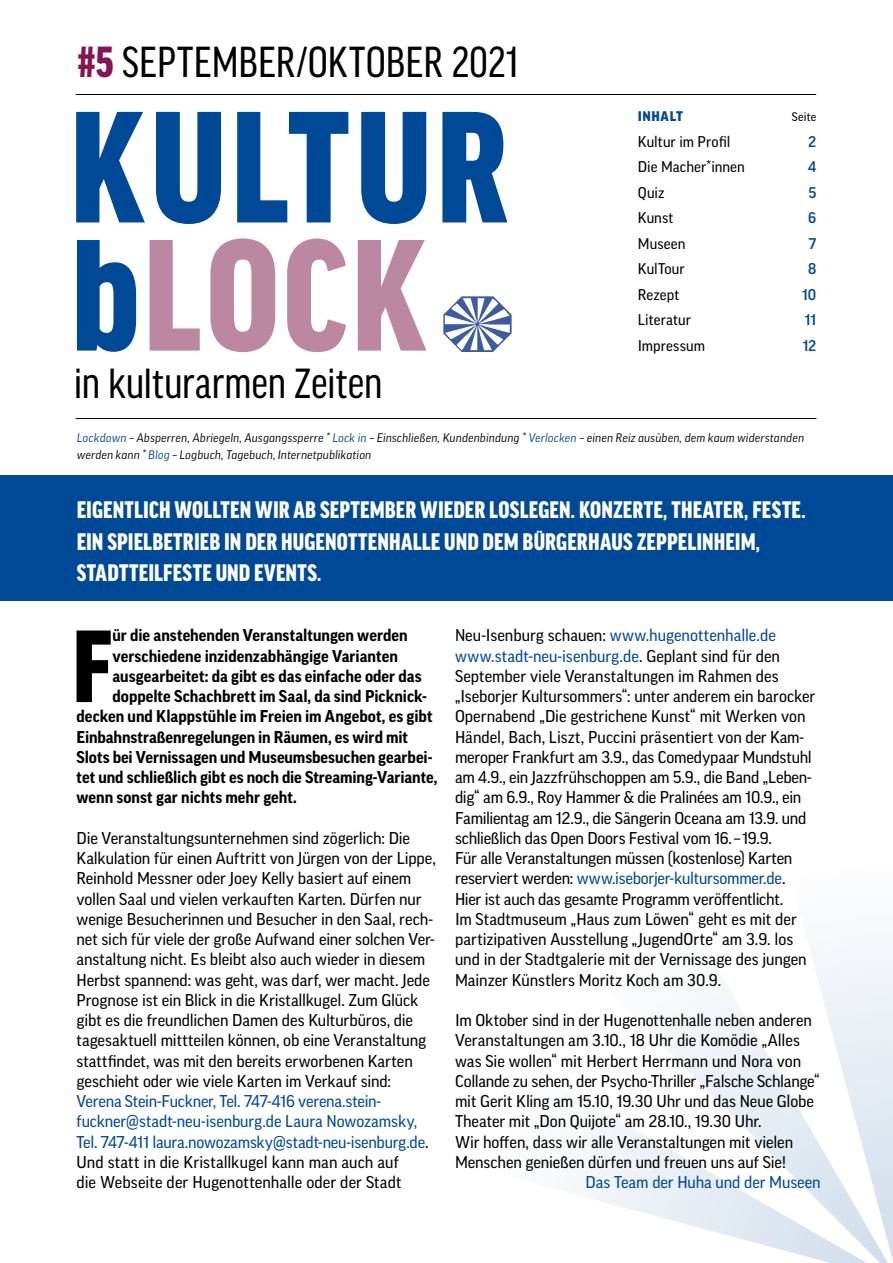
<style>
.page{position:relative;width:893px;height:1263px;background:#fff}
.page>*{position:absolute;margin:0;border:0;box-sizing:border-box;transform-origin:0 0}
.t1{font:900 condensed 168.75px/128.1px "Good Headline Pro";letter-spacing:.025em;color:#004996}
.t2{font:900 condensed 109.2px "Good Headline Pro";color:#000}
.t3{font:condensed 46.35px "Good Headline Pro";letter-spacing:.005em;color:#000}
.t4{font:condensed 45px "Good Headline Pro";letter-spacing:-.005em;color:#000}
.t5{font:900 condensed 25.5px/31.5px "Good Headline Pro";letter-spacing:.005em;color:#fff}
.t6{font:16.5px/20.2px "Good Pro News";letter-spacing:-.005em;color:#000}
.t7{font:700 16.5px "Good Pro";color:#000}
.t8{font:16.5px/20.2px "Good Pro News";letter-spacing:-.005em;color:#004996}
.t9{font:15px "Good Pro News";color:#000}
.t10{font:500 15px "Good Pro";color:#004996}
.t11{font:900 13.5px "Good Pro";letter-spacing:.035em;color:#004996}
.t12{font:italic 12px/16.5px "Good Pro";letter-spacing:.015em;color:#000}
.t13{font:12px "Good Pro News";letter-spacing:.015em;color:#000}
.s1{font-weight:900;color:#871555}
.s2{color:#bc87a0}
.s3{color:#004996}
.s4{color:#000}
</style>
<div class="page">
<div style="left:0;top:476px;width:893px;height:125px;background:#004996"></div>
<svg style="left:660px;top:943px;width:233px;height:122px;fill:#f5f7fa"></svg>
<svg style="left:572px;top:1065px;width:321px;height:198px"></svg>
<img style="left:444px;top:297px;width:67px;height:54px">
<hr style="left:76px;top:418px;width:740px;height:1px;background:#000">
<hr style="left:76px;top:94px;width:740px;height:1px;background:#000">
<h3 class="t3" style="left:77px;top:38px;width:443px"><span class="s1">#5</span> SEPTEMBER/OKTOBER 2021</h3>
<h1 class="t1" style="left:70px;top:102px;width:440px">KULTUR b<span class="s2">LOCK</span></h1>
<h3 class="t4" style="left:74px;top:360px;width:310px">in kulturarmen Zeiten</h3>
<p class="t11" style="left:638px;top:109px;width:47px">INHALT</p>
<p class="t13" style="left:792px;top:110px;width:26px">Seite</p>
<p class="t9" style="left:638px;top:133px;width:94px">Kultur im Profil</p>
<p class="t10" style="left:808px;top:133px;width:10px">2</p>
<p class="t9" style="left:638px;top:158px;width:108px">Die Macher*innen</p>
<p class="t10" style="left:808px;top:158px;width:10px">4</p>
<p class="t9" style="left:638px;top:184px;width:28px">Quiz</p>
<p class="t10" style="left:808px;top:184px;width:9px">5</p>
<p class="t9" style="left:638px;top:209px;width:37px">Kunst</p>
<p class="t10" style="left:808px;top:209px;width:10px">6</p>
<p class="t9" style="left:638px;top:235px;width:49px">Museen</p>
<p class="t10" style="left:809px;top:235px;width:9px">7</p>
<p class="t9" style="left:638px;top:260px;width:48px">KulTour</p>
<p class="t10" style="left:808px;top:260px;width:10px">8</p>
<p class="t9" style="left:638px;top:286px;width:43px">Rezept</p>
<p class="t10" style="left:802px;top:286px;width:16px">10</p>
<p class="t9" style="left:638px;top:311px;width:55px">Literatur</p>
<p class="t10" style="left:805px;top:311px;width:13px">11</p>
<p class="t9" style="left:638px;top:337px;width:69px">Impressum</p>
<p class="t10" style="left:803px;top:337px;width:15px">12</p>
<p class="t12" style="left:77px;top:430px;width:729px"><span class="s3">Lockdown</span> – Absperren, Abriegeln, Ausgangssperre * <span class="s3">Lock in</span> – Einschließen, Kundenbindung * <span class="s3">Verlocken</span> – einen Reiz ausüben, dem kaum widerstanden werden kann * <span class="s3">Blog</span> – Logbuch, Tagebuch, Internetpublikation</p>
<h3 class="t5" style="left:77px;top:494px;width:731px">EIGENTLICH WOLLTEN WIR AB SEPTEMBER WIEDER LOSLEGEN. KONZERTE, THEATER, FESTE.<br>EIN SPIELBETRIEB IN DER HUGENOTTENHALLE UND DEM BÜRGERHAUS ZEPPELINHEIM,<br>STADTTEILFESTE UND EVENTS.</h3>
<h2 class="t2" style="left:72px;top:608px;width:42px">F</h2>
<p class="t7" style="left:112px;top:626px;width:297px">ür die anstehenden Veranstaltungen werden</p>
<p class="t7" style="left:112px;top:646px;width:287px">verschiedene inzidenzabhängige Varianten</p>
<p class="t7" style="left:112px;top:667px;width:311px">ausgearbeitet: da gibt es das einfache oder das</p>
<p class="t7" style="left:112px;top:687px;width:316px">doppelte Schachbrett im Saal, da sind Picknick-</p>
<p class="t7" style="left:77px;top:707px;width:358px">decken und Klappstühle im Freien im Angebot, es gibt</p>
<p class="t7" style="left:77px;top:727px;width:333px">Einbahnstraßenregelungen in Räumen, es wird mit</p>
<p class="t7" style="left:77px;top:747px;width:357px">Slots bei Vernissagen und Museumsbesuchen gearbei-</p>
<p class="t7" style="left:77px;top:768px;width:362px">tet und schließlich gibt es noch die Streaming-Variante,</p>
<p class="t7" style="left:77px;top:788px;width:222px">wenn sonst gar nichts mehr geht.</p>
<p class="t6" style="left:77px;top:828px;width:361px">Die Veranstaltungsunternehmen sind zögerlich: Die Kalkulation für einen Auftritt von Jürgen von der Lippe, Reinhold Messner oder Joey Kelly basiert auf einem vollen Saal und vielen verkauften Karten. Dürfen nur wenige Besucherinnen und Besucher in den Saal, rech&shy;net sich für viele der große Aufwand einer solchen Ver&shy;anstaltung nicht. Es bleibt also auch wieder in diesem Herbst spannend: was geht, was darf, wer macht. Jede Prognose ist ein Blick in die Kristallkugel. Zum Glück gibt es die freundlichen Damen des Kulturbüros, die tagesaktuell mittteilen können, ob eine Veranstaltung stattfindet, was mit den bereits erworbenen Karten geschieht oder wie viele Karten im Verkauf sind:</p>
<p class="t8" style="left:77px;top:1091px;width:354px">Verena Stein-Fuckner, Tel. 747-416 verena.stein&shy;fuckner@stadt-neu-isenburg.de Laura Nowozamsky, Tel. 747-411 laura.nowozamsky@stadt-neu-isenburg.de<span class="s4">.<br>Und statt in die Kristallkugel kann man auch auf<br>die Webseite der Hugenottenhalle oder der Stadt</span></p>
<p class="t6" style="left:455px;top:625px;width:362px">Neu-Isenburg schauen: <span class="s3">www.hugenottenhalle.de www.stadt-neu-isenburg.de</span>. Geplant sind für den September viele Veranstaltungen im Rahmen des „Iseborjer Kultursommers“: unter anderem ein barocker Opernabend „Die gestrichene Kunst“ mit Werken von Händel, Bach, Liszt, Puccini präsentiert von der Kam&shy;meroper Frankfurt am 3.9., das Comedypaar Mundstuhl am 4.9., ein Jazzfrühschoppen am 5.9., die Band „Leben&shy;dig“ am 6.9., Roy Hammer &amp; die Pralinées am 10.9., ein Familientag am 12.9., die Sängerin Oceana am 13.9. und schließlich das Open Doors Festival vom 16.–19.9.<br>Für alle Veranstaltungen müssen (kostenlose) Karten reserviert werden: <span class="s3">www.iseborjer-kultursommer.de</span>.<br>Hier ist auch das gesamte Programm veröffentlicht.<br>Im Stadtmuseum „Haus zum Löwen“ geht es mit der partizipativen Ausstellung „JugendOrte“ am 3.9. los und in der Stadtgalerie mit der Vernissage des jungen Mainzer Künstlers Moritz Koch am 30.9.</p>
<p class="t6" style="left:455px;top:1010px;width:366px">Im Oktober sind in der Hugenottenhalle neben anderen Veranstaltungen am 3.10., 18 Uhr die Komödie „Alles was Sie wollen“ mit Herbert Herrmann und Nora von Collande zu sehen, der Psycho-Thriller „Falsche Schlange“ mit Gerit Kling am 15.10, 19.30 Uhr und das Neue Globe Theater mit „Don Quijote“ am 28.10., 19.30 Uhr.<br>Wir hoffen, dass wir alle Veranstaltungen mit vielen Menschen genießen dürfen und freuen uns auf Sie!</p>
<p class="t8" style="left:585px;top:1172px;width:237px">Das Team der Huha und der Museen</p>
</div>
